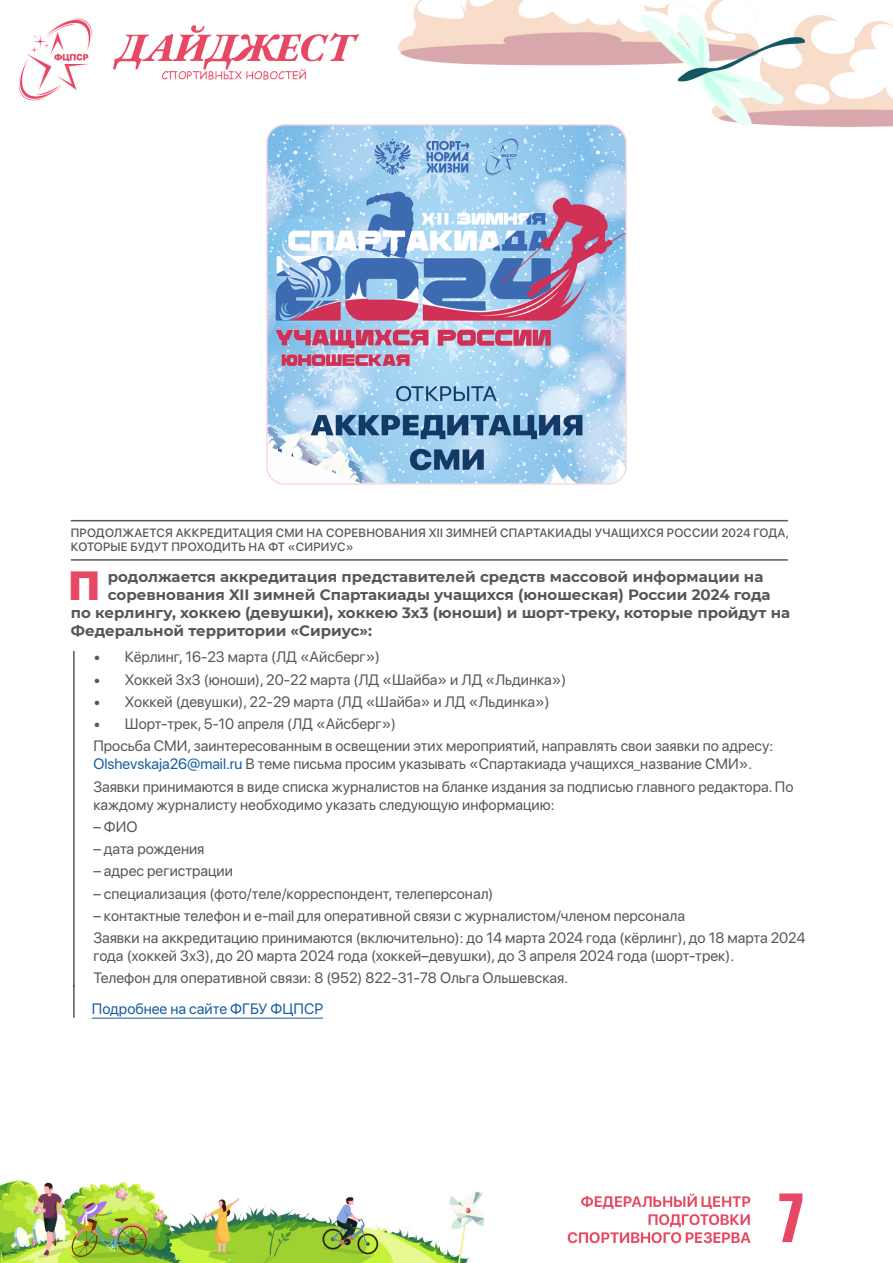
<style>
.page{position:relative;width:893px;height:1263px;background:#fff}
.page>*{position:absolute;margin:0;border:0;box-sizing:border-box;transform-origin:0 0}
.t1{font:700 60px "Oswald";color:#e74863}
.Заголовок_1{font:900 40.5px "SF Pro Display";color:#e74863}
.Текст{font:15px/18px "SF Pro Display";color:#56575c}
.Заголовок_1-2{font:700 15px "Montserrat";color:#56575c}
.Гиперссылка{font:15px "SF Pro Display";color:#175d9e}
.Подзаголовок{font:italic 500 12px/14.4px "SF Pro Display";letter-spacing:.02em;color:#56575c}
.s1{color:#175d9e}
</style>
<div class="page">
<img style="left:0;top:0;width:893px;height:1263px">
<img style="left:267px;top:125px;width:359px;height:359px">
<div style="left:266px;top:124px;width:361px;height:361px;border:2px solid #fadae0;border-radius:18px"></div>
<hr style="left:71px;top:559px;width:717px;height:2px;background:#56575c">
<hr style="left:71px;top:520px;width:717px;height:1px;background:#56575c">
<hr style="left:73px;top:651px;width:2px;height:336px;background:#56575c">
<hr style="left:73px;top:985px;width:2px;height:33px;background:#56575c">
<hr style="left:92px;top:1018px;width:231px;height:1px;background:#175d9e">
<p class="Подзаголовок" style="left:71px;top:524px;width:719px">ПРОДОЛЖАЕТСЯ АККРЕДИТАЦИЯ СМИ НА СОРЕВНОВАНИЯ XII ЗИМНЕЙ СПАРТАКИАДЫ УЧАЩИХСЯ РОССИИ 2024 ГОДА,<br>КОТОРЫЕ БУДУТ ПРОХОДИТЬ НА ФТ «СИРИУС»</p>
<p class="Заголовок_1" style="left:69px;top:556px;width:33px">П</p>
<p class="Заголовок_1-2" style="left:108px;top:566px;width:657px">родолжается аккредитация представителей средств массовой информации на</p>
<p class="Заголовок_1-2" style="left:108px;top:584px;width:664px">соревнования XII зимней Спартакиады учащихся (юношеская) России 2024 года</p>
<p class="Заголовок_1-2" style="left:71px;top:602px;width:721px">по керлингу, хоккею (девушки), хоккею 3х3 (юноши) и шорт-треку, которые пройдут на</p>
<p class="Заголовок_1-2" style="left:71px;top:620px;width:303px">Федеральной территории «Сириус»:</p>
<p class="Текст" style="left:93px;top:647px;width:288px">• Кёрлинг, 16-23 марта (ЛД «Айсберг»)</p>
<p class="Текст" style="left:93px;top:669px;width:474px">• Хоккей 3х3 (юноши), 20-22 марта (ЛД «Шайба» и ЛД «Льдинка»)</p>
<p class="Текст" style="left:93px;top:691px;width:458px">• Хоккей (девушки), 22-29 марта (ЛД «Шайба» и ЛД «Льдинка»)</p>
<p class="Текст" style="left:93px;top:714px;width:304px">• Шорт-трек, 5-10 апреля (ЛД «Айсберг»)</p>
<p class="Текст" style="left:93px;top:736px;width:681px">Просьба СМИ, заинтересованным в освещении этих мероприятий, направлять свои заявки по адресу:<br><span class="s1">Olshevskaja26@mail.ru</span> В теме письма просим указывать «Спартакиада учащихся_название СМИ».</p>
<p class="Текст" style="left:93px;top:776px;width:702px">Заявки принимаются в виде списка журналистов на бланке издания за подписью главного редактора. По каждому журналисту необходимо указать следующую информацию:</p>
<p class="Текст" style="left:93px;top:816px;width:46px">– ФИО</p>
<p class="Текст" style="left:93px;top:839px;width:113px">– дата рождения</p>
<p class="Текст" style="left:93px;top:861px;width:141px">– адрес регистрации</p>
<p class="Текст" style="left:93px;top:883px;width:402px">– специализация (фото/теле/корреспондент, телеперсонал)</p>
<p class="Текст" style="left:93px;top:905px;width:593px">– контактные телефон и e-mail для оперативной связи с журналистом/членом персонала</p>
<p class="Текст" style="left:93px;top:928px;width:714px">Заявки на аккредитацию принимаются (включительно): до 14 марта 2024 года (кёрлинг), до 18 марта 2024 года (хоккей 3х3), до 20 марта 2024 года (хоккей–девушки), до 3 апреля 2024 года (шорт-трек).</p>
<p class="Текст" style="left:93px;top:968px;width:476px">Телефон для оперативной связи: 8 (952) 822-31-78 Ольга Ольшевская.</p>
<p class="Гиперссылка" style="left:92px;top:998px;width:233px">Подробнее на сайте ФГБУ ФЦПСР</p>
<h1 class="t1" style="left:778px;top:1186px;width:28px">7</h1>
</div>
